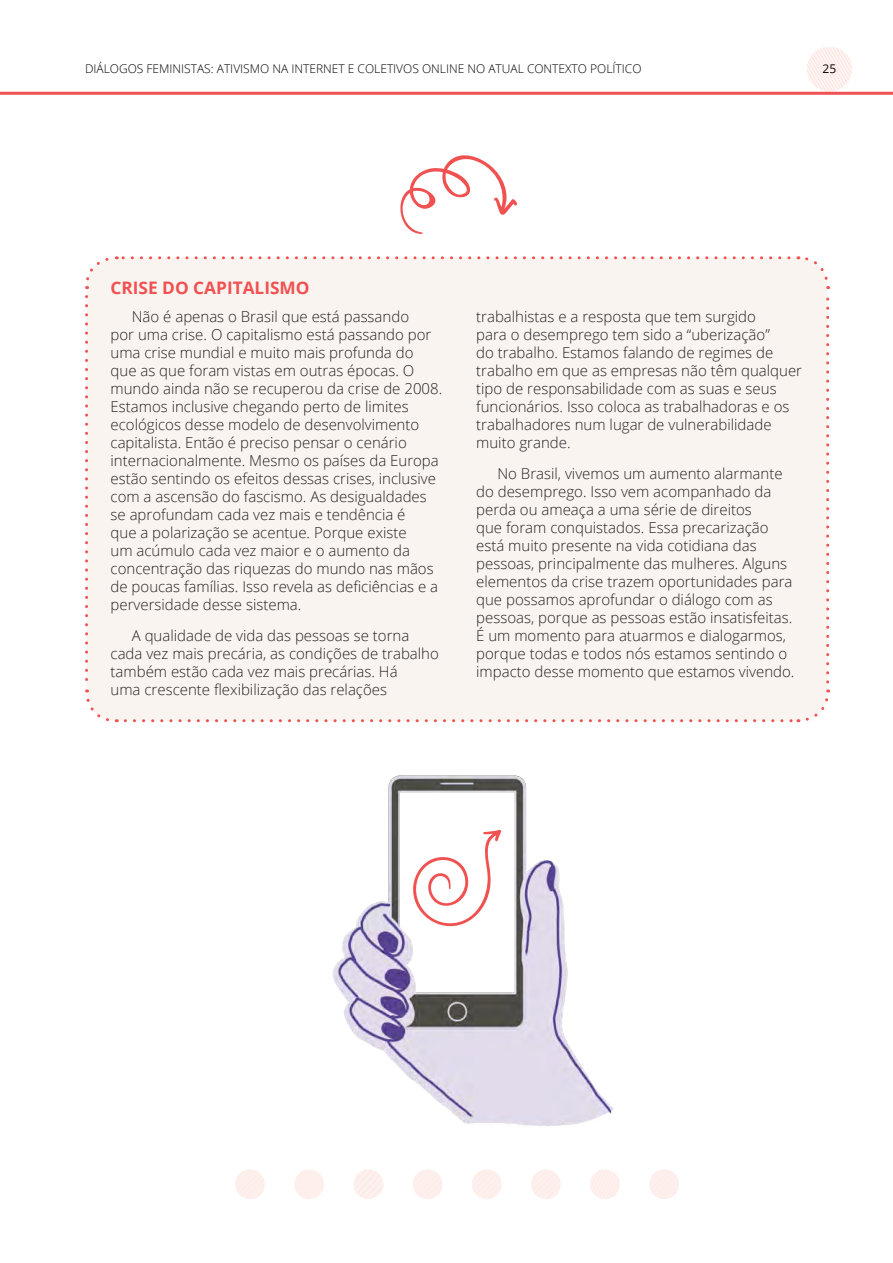
<style>
.page{position:relative;width:893px;height:1263px;background:#fff}
.page>*{position:absolute;margin:0;border:0;box-sizing:border-box;transform-origin:0 0}
.t1{font:700 17.25px "Open Sans";color:#f05151}
.t2{font:300 15px/18px "Open Sans";color:#222}
.t3{font:300 12px "Open Sans";color:#000}
.t4{font:12px "Open Sans";color:#000}
</style>
<div class="page">
<svg style="left:807px;top:47px;width:45px;height:45px"></svg>
<hr style="left:0;top:92px;width:893px;height:3px;background:#f05151">
<img style="left:332px;top:775px;width:282px;height:351px">
<div style="left:87px;top:258px;width:741px;height:463px;background:#faf4f1;border-radius:30px"></div>
<svg style="left:85px;top:297px;width:32px;height:426px"></svg>
<svg style="left:125px;top:689px;width:705px;height:34px"></svg>
<svg style="left:798px;top:256px;width:32px;height:426px"></svg>
<svg style="left:85px;top:256px;width:704px;height:33px"></svg>
<svg style="left:235px;top:1169px;width:30px;height:30px"></svg>
<svg style="left:294px;top:1169px;width:30px;height:30px"></svg>
<svg style="left:354px;top:1169px;width:30px;height:30px"></svg>
<svg style="left:413px;top:1169px;width:29px;height:30px"></svg>
<svg style="left:472px;top:1169px;width:30px;height:30px"></svg>
<svg style="left:531px;top:1169px;width:30px;height:30px"></svg>
<svg style="left:590px;top:1169px;width:30px;height:30px"></svg>
<svg style="left:649px;top:1169px;width:30px;height:30px"></svg>
<svg style="left:400px;top:155px;width:117px;height:79px"></svg>
<svg style="left:408px;top:829px;width:94px;height:105px"></svg>
<p class="t3" style="left:85px;top:61px;width:558px">DIÁLOGOS FEMINISTAS: ATIVISMO NA INTERNET E COLETIVOS ONLINE NO ATUAL CONTEXTO POLÍTICO</p>
<p class="t4" style="left:823px;top:61px;width:15px">25</p>
<p class="t1" style="left:111px;top:275px;width:200px">CRISE DO CAPITALISMO</p>
<p class="t2" style="left:111px;top:307px;width:333px;text-indent:21px">Não é apenas o Brasil que está passando<br>por uma crise. O capitalismo está passando por uma crise mundial e muito mais profunda do que as que foram vistas em outras épocas. O mundo ainda não se recuperou da crise de 2008.<br>Estamos inclusive chegando perto de limites ecológicos desse modelo de desenvolvimento capitalista. Então é preciso pensar o cenário internacionalmente. Mesmo os países da Europa estão sentindo os efeitos dessas crises, inclusive com a ascensão do fascismo. As desigualdades se aprofundam cada vez mais e tendência é<br>que a polarização se acentue. Porque existe<br>um acúmulo cada vez maior e o aumento da concentração das riquezas do mundo nas mãos de poucas famílias. Isso revela as deficiências e a perversidade desse sistema.</p>
<p class="t2" style="left:111px;top:626px;width:330px;text-indent:21px">A qualidade de vida das pessoas se torna cada vez mais precária, as condições de trabalho também estão cada vez mais precárias. Há<br>uma crescente flexibilização das relações</p>
<p class="t2" style="left:476px;top:307px;width:327px">trabalhistas e a resposta que tem surgido<br>para o desemprego tem sido a “uberização”<br>do trabalho. Estamos falando de regimes de trabalho em que as empresas não têm qualquer tipo de responsabilidade com as suas e seus funcionários. Isso coloca as trabalhadoras e os trabalhadores num lugar de vulnerabilidade muito grande.</p>
<p class="t2" style="left:476px;top:464px;width:320px;text-indent:21px">No Brasil, vivemos um aumento alarmante do desemprego. Isso vem acompanhado da perda ou ameaça a uma série de direitos<br>que foram conquistados. Essa precarização está muito presente na vida cotidiana das pessoas, principalmente das mulheres. Alguns elementos da crise trazem oportunidades para que possamos aprofundar o diálogo com as pessoas, porque as pessoas estão insatisfeitas.<br>É um momento para atuarmos e dialogarmos, porque todas e todos nós estamos sentindo o impacto desse momento que estamos vivendo.</p>
</div>
